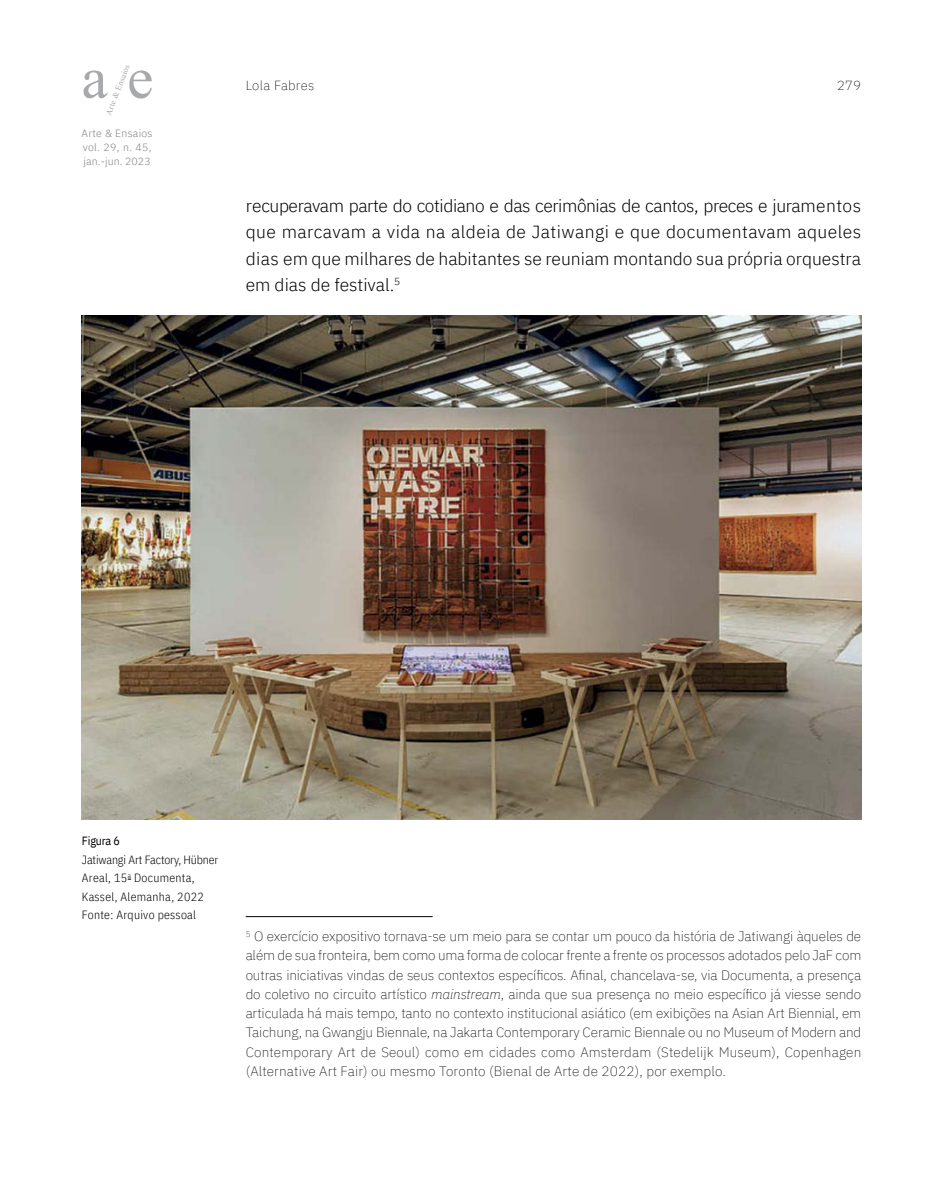
<style>
.page{position:relative;width:943px;height:1191px;background:#fff}
.page>*{position:absolute;margin:0;border:0;box-sizing:border-box;transform-origin:0 0}
.t1{font:59.15px "Times New Roman";color:#a7a9ac}
.t2{font:300 17.5px/26.2px "IBM Plex Sans";color:#000;text-align:justify}
.t3{font:200 13.65px/19.2px "IBM Plex Sans";letter-spacing:.01em;color:#000;text-align:justify}
.t4{font:200 13.12px "IBM Plex Sans";letter-spacing:.025em;color:#000}
.t5{font:300 11.9px/18.4px "IBM Plex Sans Cond";letter-spacing:.025em;color:#000}
.t6{font:11.9px "IBM Plex Sans Cond";letter-spacing:-.01em;color:#000}
.t7{font:300 10.5px/14px "IBM Plex Sans";letter-spacing:.025em;color:#808285;text-align:justify}
.t8{font:8.4px "Times New Roman";color:#a7a9ac}
.s1{font-style:italic}
</style>
<div class="page">
<img style="left:82px;top:315px;width:779px;height:504px">
<hr style="left:246px;top:916px;width:186px;height:1px;background:#000">
<p class="t8" style="left:103px;top:112px;width:55px;rotate:-69deg">Arte &amp; Ensaios</p>
<p class="t7" style="left:82px;top:125px;width:72px">Arte &amp; Ensaios vol. 29, n. 45, jan.-jun. 2023</p>
<h1 class="t1" style="left:81px;top:36px;width:73px">a e</h1>
<p class="t4" style="left:246px;top:75px;width:70px">Lola Fabres</p>
<p class="t4" style="left:837px;top:75px;width:25px">279</p>
<p class="t2" style="left:246px;top:191px;width:617px">recuperavam parte do cotidiano e das cerimônias de cantos, preces e juramentos que marcavam a vida na aldeia de Jatiwangi e que documentavam aqueles dias em que milhares de habitantes se reuniam montando sua própria orquestra em dias de festival.<sup>5</sup></p>
<p class="t6" style="left:82px;top:832px;width:40px">Figura 6</p>
<p class="t5" style="left:82px;top:849px;width:138px">Jatiwangi Art Factory, Hübner<br>Areal, 15<sup>a</sup> Documenta,<br>Kassel, Alemanha, 2022<br>Fonte: Arquivo pessoal</p>
<p class="t3" style="left:246px;top:925px;width:617px"><sup>5</sup> O exercício expositivo tornava-se um meio para se contar um pouco da história de Jatiwangi àqueles de além de sua fronteira, bem como uma forma de colocar frente a frente os processos adotados pelo JaF com outras iniciativas vindas de seus contextos específicos. Afinal, chancelava-se, via Documenta, a presença do coletivo no circuito artístico <span class="s1">mainstream</span>, ainda que sua presença no meio específico já viesse sendo articulada há mais tempo, tanto no contexto institucional asiático (em exibições na Asian Art Biennial, em Taichung, na Gwangju Biennale, na Jakarta Contemporary Ceramic Biennale ou no Museum of Modern and Contemporary Art de Seoul) como em cidades como Amsterdam (Stedelijk Museum), Copenhagen (Alternative Art Fair) ou mesmo Toronto (Bienal de Arte de 2022), por exemplo.</p>
</div>
